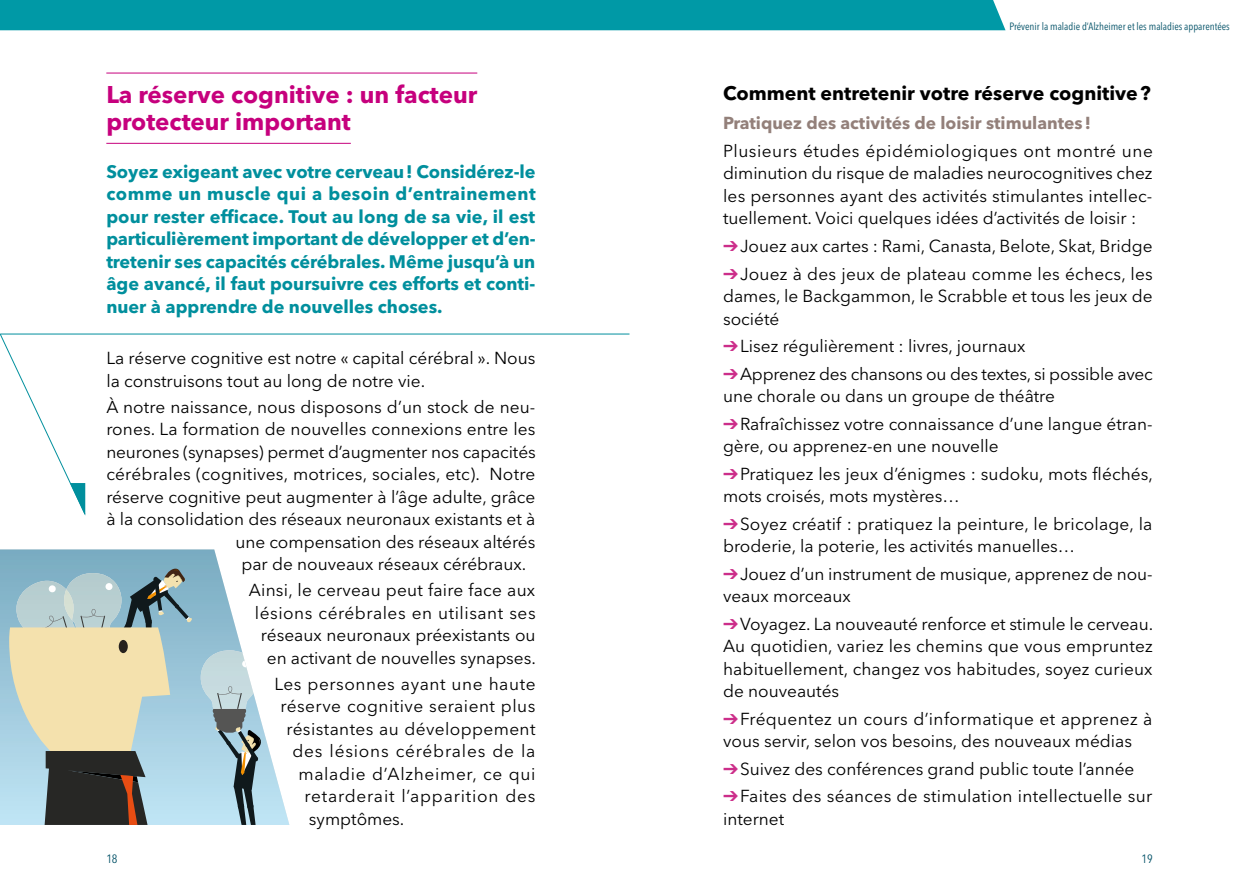
<style>
.page{position:relative;width:1259px;height:893px;background:#fff}
.page>*{position:absolute;margin:0;border:0;box-sizing:border-box;transform-origin:0 0}
.t1{font:700 24px/27px "Avenir Next LT Pro";color:#c6007d}
.t2{font:700 19.5px "Avenir Next LT Pro";color:#000}
.t3{font:700 18px/22.5px "Avenir Next LT Pro";color:#008f9d;text-align:justify}
.t4{font:17.25px/22.5px "Avenir Next LT Pro";color:#000}
.t5{font:17.25px "Avenir Next LT Pro";letter-spacing:.03em;color:#000}
.t6{font:17.25px "Avenir Next LT Pro";letter-spacing:.045em;color:#000}
.t7{font:700 17.25px "Avenir Next LT Pro";color:#93807a}
.t8{font:17.25px "Avenir Next LT Pro";letter-spacing:.025em;color:#000}
.t9{font:17.25px "Avenir Next LT Pro";letter-spacing:.04em;color:#000}
.t10{font:condensed 12px "Avenir Next LT Pro";color:#005066}
.t11{font:condensed 10.5px "Avenir Next LT Pro";color:#005066}
.s1{color:#cc2e8a}
</style>
<div class="page">
<div style="left:0;top:0;width:1005px;height:30px;background:#0099a6"></div>
<hr style="left:106px;top:73px;width:371px;height:1px;background:#c6007d">
<hr style="left:106px;top:143px;width:245px;height:1px;background:#c6007d">
<svg style="left:0;top:549px;width:289px;height:276px"></svg>
<svg style="left:9px;top:567px;width:183px;height:258px;background:#acb6aa"></svg>
<div style="left:119px;top:640px;width:9px;height:13px;background:#27221e;border-radius:50%"></div>
<svg style="left:201px;top:650px;width:62px;height:175px;background:#a3bbc4"></svg>
<hr style="left:0;top:334px;width:629px;height:1px;background:#008f9d">
<svg style="left:0;top:333px;width:86px;height:183px"></svg>
<h1 class="t1" style="left:106px;top:81px;width:372px">La réserve cognitive : un facteur protecteur important</h1>
<p class="t3" style="left:106px;top:160px;width:431px">Soyez exigeant avec votre cerveau! Considérez-le comme un muscle qui a besoin d’entrainement pour rester efficace. Tout au long de sa vie, il est particulièrement important de développer et d’en&shy;tretenir ses capacités cérébrales. Même jusqu’à un âge avancé, il faut poursuivre ces efforts et conti&shy;nuer à apprendre de nouvelles choses.</p>
<p class="t4" style="left:106px;top:347px;width:430px">La réserve cognitive est notre « capital cérébral ». Nous la construisons tout au long de notre vie.</p>
<p class="t4" style="left:106px;top:395px;width:431px">À notre naissance, nous disposons d’un stock de neu-</p>
<p class="t4" style="left:106px;top:418px;width:430px">rones. La formation de nouvelles connexions entre les</p>
<p class="t4" style="left:106px;top:440px;width:431px">neurones (synapses) permet d’augmenter nos capacités</p>
<p class="t4" style="left:106px;top:463px;width:430px">cérébrales (cognitives, motrices, sociales, etc). Notre</p>
<p class="t4" style="left:106px;top:485px;width:430px">réserve cognitive peut augmenter à l’âge adulte, grâce</p>
<p class="t4" style="left:106px;top:508px;width:430px">à la consolidation des réseaux neuronaux existants et à</p>
<p class="t4" style="left:235px;top:530px;width:302px">une compensation des réseaux altérés</p>
<p class="t4" style="left:241px;top:553px;width:286px">par de nouveaux réseaux cérébraux.</p>
<p class="t4" style="left:249px;top:579px;width:289px;text-align:right">Ainsi, le cerveau peut faire face aux lésions cérébrales en utilisant ses réseaux neuronaux préexistants ou en activant de nouvelles synapses.</p>
<p class="t5" style="left:274px;top:674px;width:263px">Les personnes ayant une haute</p>
<p class="t5" style="left:280px;top:696px;width:256px">réserve cognitive seraient plus</p>
<p class="t8" style="left:286px;top:718px;width:251px">résistantes au développement</p>
<p class="t6" style="left:292px;top:741px;width:244px">des lésions cérébrales de la</p>
<p class="t9" style="left:298px;top:763px;width:239px">maladie d’Alzheimer, ce qui</p>
<p class="t6" style="left:304px;top:786px;width:233px">retarderait l’apparition des</p>
<p class="t4" style="left:309px;top:807px;width:97px">symptômes.</p>
<p class="t11" style="left:1009px;top:20px;width:222px">Prévenir la maladie d’Alzheimer et les maladies apparentées</p>
<p class="t2" style="left:723px;top:81px;width:429px">Comment entretenir votre réserve cognitive?</p>
<p class="t7" style="left:723px;top:113px;width:369px">Pratiquez des activités de loisir stimulantes !</p>
<p class="t4" style="left:723px;top:140px;width:431px;text-align:justify">Plusieurs études épidémiologiques ont montré une diminution du risque de maladies neurocognitives chez les personnes ayant des activités stimulantes intellec&shy;tuellement. Voici quelques idées d’activités de loisir :</p>
<p class="t4" style="left:723px;top:235px;width:431px"><span class="s1">➔</span>Jouez aux cartes : Rami, Canasta, Belote, Skat, Bridge</p>
<p class="t4" style="left:723px;top:262px;width:431px;text-align:justify"><span class="s1">➔</span>Jouez à des jeux de plateau comme les échecs, les dames, le Backgammon, le Scrabble et tous les jeux de société</p>
<p class="t4" style="left:723px;top:335px;width:304px"><span class="s1">➔</span>Lisez régulièrement : livres, journaux</p>
<p class="t4" style="left:723px;top:362px;width:431px"><span class="s1">➔</span>Apprenez des chansons ou des textes, si possible avec une chorale ou dans un groupe de théâtre</p>
<p class="t4" style="left:723px;top:412px;width:431px"><span class="s1">➔</span>Rafraîchissez votre connaissance d’une langue étran&shy;gère, ou apprenez-en une nouvelle</p>
<p class="t4" style="left:723px;top:462px;width:431px"><span class="s1">➔</span>Pratiquez les jeux d’énigmes : sudoku, mots fléchés, mots croisés, mots mystères…</p>
<p class="t4" style="left:723px;top:512px;width:431px"><span class="s1">➔</span>Soyez créatif : pratiquez la peinture, le bricolage, la broderie, la poterie, les activités manuelles…</p>
<p class="t4" style="left:723px;top:562px;width:431px"><span class="s1">➔</span>Jouez d’un instrument de musique, apprenez de nou&shy;veaux morceaux</p>
<p class="t4" style="left:723px;top:612px;width:431px;text-align:justify"><span class="s1">➔</span>Voyagez. La nouveauté renforce et stimule le cerveau.<br>Au quotidien, variez les chemins que vous empruntez habituellement, changez vos habitudes, soyez curieux de nouveautés</p>
<p class="t4" style="left:723px;top:707px;width:431px"><span class="s1">➔</span>Fréquentez un cours d’informatique et apprenez à vous servir, selon vos besoins, des nouveaux médias</p>
<p class="t4" style="left:723px;top:757px;width:413px"><span class="s1">➔</span>Suivez des conférences grand public toute l’année</p>
<p class="t4" style="left:723px;top:785px;width:431px"><span class="s1">➔</span>Faites des séances de stimulation intellectuelle sur internet</p>
<p class="t10" style="left:106px;top:852px;width:13px">18</p>
<p class="t10" style="left:1141px;top:852px;width:13px">19</p>
</div>
